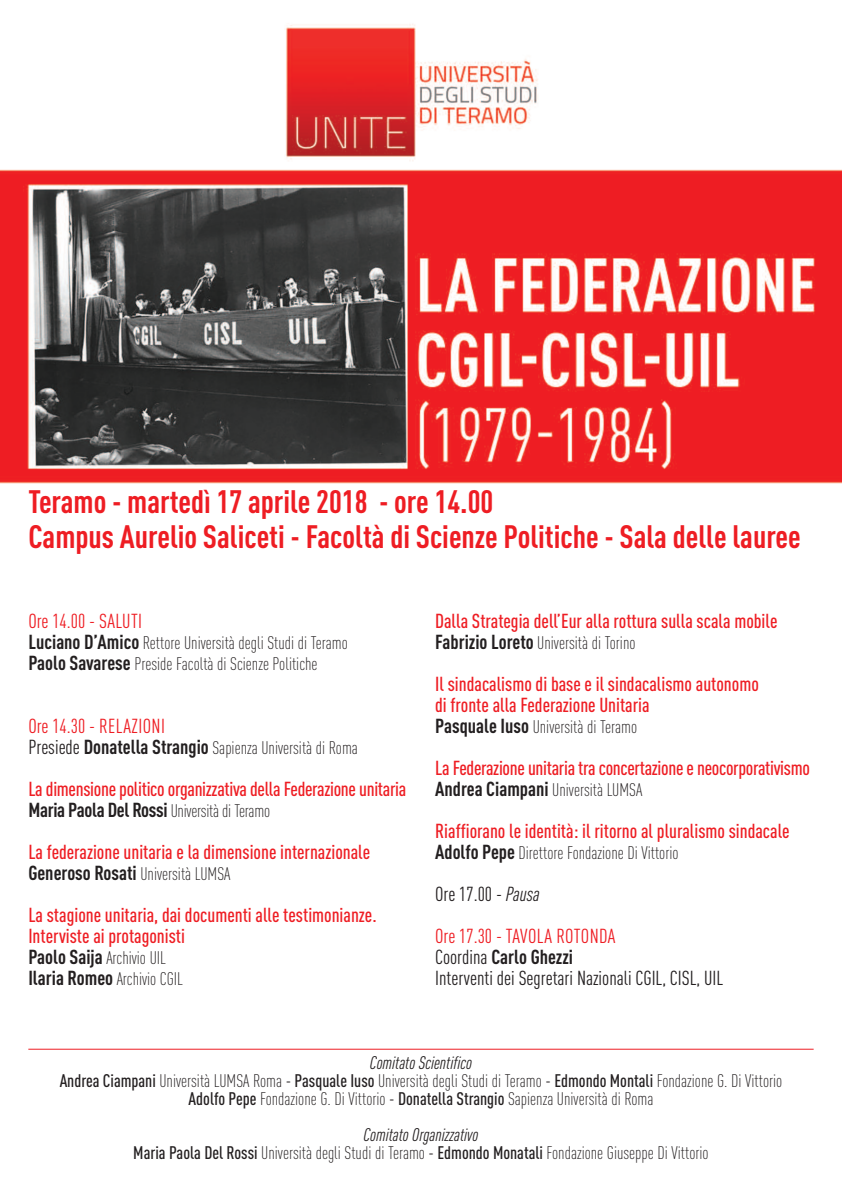
<style>
.page{position:relative;width:842px;height:1191px;background:#fff}
.page>*{position:absolute;margin:0;border:0;box-sizing:border-box;transform-origin:0 0}
.t1{font:700 condensed 32px/35px "DIN Pro";color:#ee1d23}
.t2{font:500 condensed 20px/21px "DIN Pro";color:#ee1d23}
.t3{font:condensed 20px/42px "DIN Pro";letter-spacing:.01em;color:#ee1d23}
.t4{font:condensed 20px/21px "DIN Pro";color:#231f20}
.t5{font:300 condensed 18px/18px "DIN Pro";color:#231f20}
.s1{font-weight:700;font-size:20px}
.s2{font-weight:400;font-size:20px}
.s3{font-weight:700;color:#231f20}
.s4{font-weight:300;font-size:18px;color:#231f20}
.s5{color:#231f20}
.s6{font-style:italic;color:#231f20}
.s7{font-weight:700}
.s8{font-weight:400;font-style:italic}
.s9{font-weight:500}
.s10{font-weight:400}
</style>
<div class="page">
<img style="left:0;top:24px;width:842px;height:1026px">
<hr style="left:28px;top:1048px;width:786px;height:1px;background:#ee1d23">
<h1 class="t1" style="left:28px;top:487px;width:774px">Teramo - martedì 17 aprile 2018 - ore 14.00<br>Campus Aurelio Saliceti - Facoltà di Scienze Politiche - Sala delle lauree</h1>
<p class="t3" style="left:28px;top:602px;width:115px">Ore 14.00 - SALUTI</p>
<p class="t5" style="left:28px;top:634px;width:321px;line-height:21px"><span class="s1">Luciano D’Amico</span> Rettore Università degli Studi di Teramo<br><span class="s1">Paolo Savarese</span> Preside Facoltà di Scienze Politiche</p>
<p class="t3" style="left:28px;top:707px;width:138px">Ore 14.30 - RELAZIONI</p>
<p class="t5" style="left:28px;top:740px;width:331px"><span class="s2">Presiede</span> <span class="s1">Donatella Strangio</span> Sapienza Università di Roma</p>
<p class="t2" style="left:28px;top:780px;width:379px">La dimensione politico organizzativa della Federazione unitaria<br><span class="s3">Maria Paola Del Rossi</span> <span class="s4">Università di Teramo</span></p>
<p class="t2" style="left:28px;top:843px;width:343px">La federazione unitaria e la dimensione internazionale</p>
<p class="t5" style="left:28px;top:866px;width:204px"><span class="s1">Generoso Rosati</span> Università LUMSA</p>
<p class="t2" style="left:28px;top:906px;width:350px">La stagione unitaria, dai documenti alle testimonianze.<br>Interviste ai protagonisti</p>
<p class="t5" style="left:28px;top:949px;width:156px;line-height:21px"><span class="s1">Paolo Saija</span> Archivio UIL<br><span class="s1">Ilaria Romeo</span> Archivio CGIL</p>
<p class="t2" style="left:435px;top:612px;width:344px">Dalla Strategia dell’Eur alla rottura sulla scala mobile</p>
<p class="t5" style="left:435px;top:635px;width:202px"><span class="s1">Fabrizio Loreto</span> Università di Torino</p>
<p class="t2" style="left:435px;top:675px;width:325px">Il sindacalismo di base e il sindacalismo autonomo di fronte alla Federazione Unitaria</p>
<p class="t5" style="left:435px;top:719px;width:203px"><span class="s1">Pasquale Iuso</span> Università di Teramo</p>
<p class="t2" style="left:435px;top:759px;width:376px">La Federazione unitaria tra concertazione e neocorporativismo</p>
<p class="t5" style="left:435px;top:782px;width:209px"><span class="s1">Andrea Ciampani</span> Università LUMSA</p>
<p class="t2" style="left:435px;top:822px;width:356px">Riaffiorano le identità: il ritorno al pluralismo sindacale</p>
<p class="t5" style="left:435px;top:845px;width:245px"><span class="s1">Adolfo Pepe</span> Direttore Fondazione Di Vittorio</p>
<p class="t3" style="left:435px;top:875px;width:182px"><span class="s5">Ore 17.00 -</span> <span class="s6">Pausa<br></span>Ore 17.30 - TAVOLA ROTONDA</p>
<p class="t4" style="left:435px;top:948px;width:290px">Coordina <span class="s7">Carlo Ghezzi<br></span>Interventi dei Segretari Nazionali CGIL, CISL, UIL</p>
<p class="t5" style="left:60px;top:1055px;width:724px;text-align:center"><span class="s8">Comitato Scientifico<br></span><span class="s9">Andrea Ciampani</span> Università LUMSA Roma <span class="s10">-</span> <span class="s9">Pasquale Iuso</span> Università degli Studi di Teramo <span class="s10">-</span> <span class="s9">Edmondo Montali</span> Fondazione G. Di Vittorio<br><span class="s9">Adolfo Pepe</span> Fondazione G. Di Vittorio <span class="s10">-</span> <span class="s9">Donatella Strangio</span> Sapienza Università di Roma</p>
<p class="t5" style="left:133px;top:1127px;width:577px;text-align:center"><span class="s8">Comitato Organizzativo<br></span><span class="s9">Maria Paola Del Rossi</span> Università degli Studi di Teramo <span class="s10">-</span> <span class="s9">Edmondo Monatali</span> Fondazione Giuseppe Di Vittorio</p>
</div>
